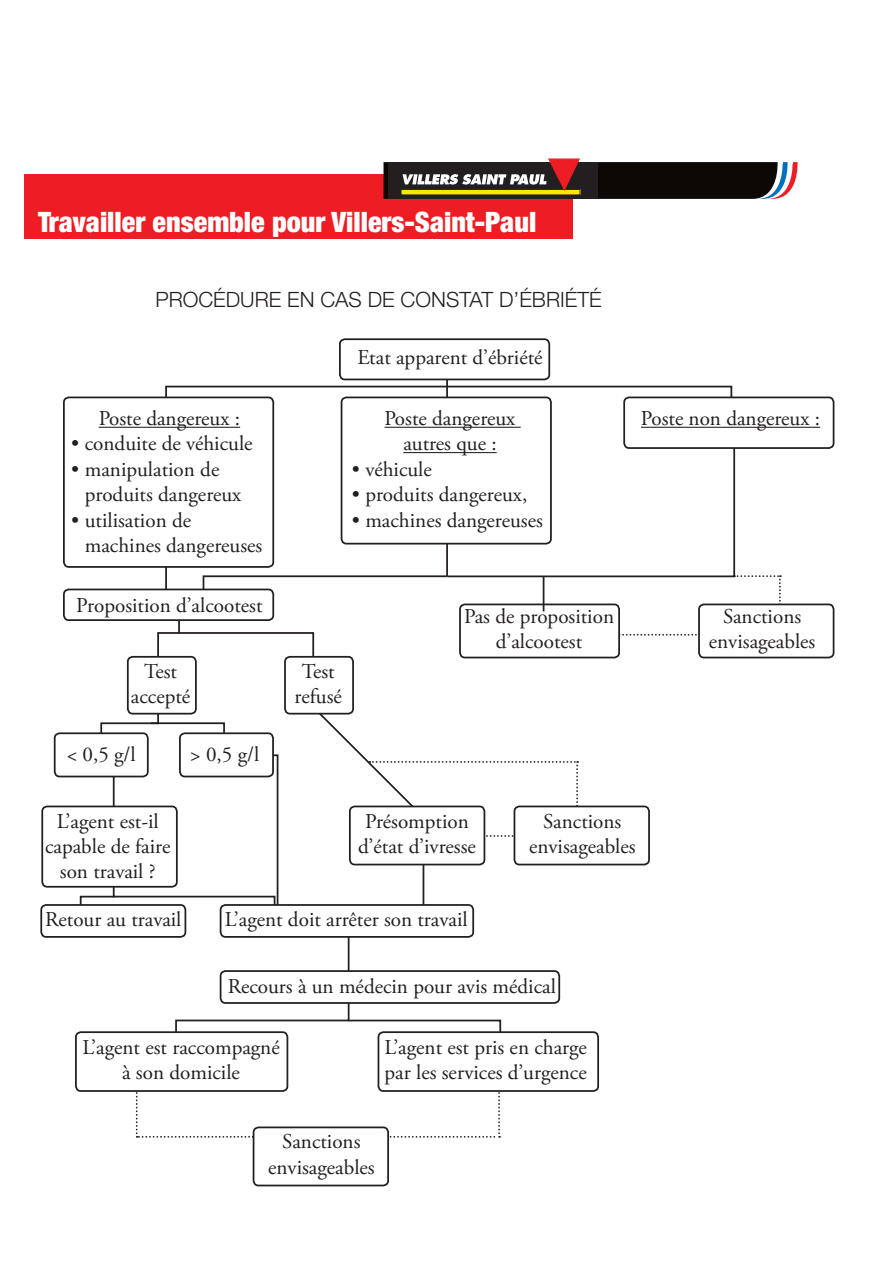
<style>
.page{position:relative;width:893px;height:1263px;background:#fff}
.page>*{position:absolute;margin:0;border:0;box-sizing:border-box;transform-origin:0 0}
.t1{font:900 condensed 28.2px "Helvetica Neue";color:#fff}
.t2{font:21.15px/25.3px "Adobe Garamond Pro";color:#231f20;text-align:center}
.t3{font:300 21.15px "Helvetica Neue";color:#231f20}
</style>
<div class="page">
<div style="left:24px;top:174px;width:549px;height:37px;background:#ee1d23"></div>
<div style="left:24px;top:202px;width:549px;height:37px;background:#ee1d23"></div>
<svg style="left:383px;top:158px;width:415px;height:41px;background:#54483e"></svg>
<hr style="left:423px;top:857px;width:1px;height:57px;background:#231f20">
<svg style="left:485px;top:835px;width:29px;height:2px"></svg>
<svg style="left:620px;top:634px;width:77px;height:2px"></svg>
<svg style="left:276px;top:814px;width:3px;height:90px"></svg>
<svg style="left:136px;top:1080px;width:364px;height:58px"></svg>
<svg style="left:175px;top:925px;width:327px;height:137px"></svg>
<svg style="left:79px;top:895px;width:20px;height:9px"></svg>
<svg style="left:99px;top:632px;width:177px;height:301px"></svg>
<svg style="left:420px;top:761px;width:158px;height:58px"></svg>
<svg style="left:177px;top:607px;width:243px;height:207px"></svg>
<svg style="left:274px;top:449px;width:507px;height:158px"></svg>
<svg style="left:164px;top:385px;width:569px;height:221px"></svg>
<hr style="left:446px;top:370px;width:2px;height:206px;background:#231f20">
<div style="left:55px;top:733px;width:93px;height:43px;background:#fff;border-radius:5px"></div>
<div style="left:54px;top:732px;width:95px;height:45px;border:2px solid #231f20;border-radius:5px"></div>
<div style="left:180px;top:733px;width:93px;height:43px;background:#fff;border-radius:5px"></div>
<div style="left:179px;top:732px;width:95px;height:45px;border:2px solid #231f20;border-radius:5px"></div>
<div style="left:64px;top:397px;width:209px;height:170px;background:#fff;border-radius:5px"></div>
<div style="left:63px;top:396px;width:211px;height:172px;border:2px solid #231f20;border-radius:5px"></div>
<div style="left:342px;top:397px;width:209px;height:147px;background:#fff;border-radius:5px"></div>
<div style="left:341px;top:396px;width:211px;height:148px;border:2px solid #231f20;border-radius:5px"></div>
<div style="left:624px;top:397px;width:210px;height:51px;background:#fff;border-radius:5px"></div>
<div style="left:623px;top:396px;width:211px;height:53px;border:2px solid #231f20;border-radius:5px"></div>
<div style="left:340px;top:339px;width:209px;height:40px;background:#fff;border-radius:5px"></div>
<div style="left:339px;top:338px;width:211px;height:42px;border:2px solid #231f20;border-radius:5px"></div>
<div style="left:699px;top:604px;width:135px;height:53px;background:#fff;border-radius:5px"></div>
<div style="left:698px;top:603px;width:136px;height:55px;border:2px solid #231f20;border-radius:5px"></div>
<div style="left:64px;top:589px;width:209px;height:31px;background:#fff;border-radius:5px"></div>
<div style="left:63px;top:589px;width:211px;height:32px;border:2px solid #231f20;border-radius:5px"></div>
<div style="left:460px;top:604px;width:159px;height:53px;background:#fff;border-radius:5px"></div>
<div style="left:459px;top:603px;width:161px;height:55px;border:2px solid #231f20;border-radius:5px"></div>
<div style="left:285px;top:657px;width:68px;height:57px;background:#fff;border-radius:5px"></div>
<div style="left:284px;top:656px;width:70px;height:58px;border:2px solid #231f20;border-radius:5px"></div>
<div style="left:128px;top:657px;width:68px;height:57px;background:#fff;border-radius:5px"></div>
<div style="left:127px;top:656px;width:70px;height:58px;border:2px solid #231f20;border-radius:5px"></div>
<div style="left:514px;top:806px;width:135px;height:58px;background:#fff;border-radius:5px"></div>
<div style="left:514px;top:805px;width:136px;height:60px;border:2px solid #231f20;border-radius:5px"></div>
<div style="left:350px;top:806px;width:134px;height:58px;background:#fff;border-radius:5px"></div>
<div style="left:349px;top:805px;width:136px;height:60px;border:2px solid #231f20;border-radius:5px"></div>
<div style="left:42px;top:806px;width:135px;height:81px;background:#fff;border-radius:5px"></div>
<div style="left:41px;top:805px;width:137px;height:83px;border:2px solid #231f20;border-radius:5px"></div>
<div style="left:41px;top:905px;width:144px;height:32px;background:#fff;border-radius:5px"></div>
<div style="left:40px;top:904px;width:146px;height:34px;border:2px solid #231f20;border-radius:5px"></div>
<div style="left:221px;top:905px;width:252px;height:32px;background:#fff;border-radius:5px"></div>
<div style="left:220px;top:904px;width:254px;height:34px;border:2px solid #231f20;border-radius:5px"></div>
<div style="left:221px;top:971px;width:338px;height:32px;background:#fff;border-radius:5px"></div>
<div style="left:220px;top:970px;width:340px;height:34px;border:2px solid #231f20;border-radius:5px"></div>
<div style="left:76px;top:1032px;width:211px;height:59px;background:#fff;border-radius:5px"></div>
<div style="left:75px;top:1031px;width:213px;height:61px;border:2px solid #231f20;border-radius:5px"></div>
<div style="left:378px;top:1032px;width:220px;height:59px;background:#fff;border-radius:5px"></div>
<div style="left:378px;top:1031px;width:221px;height:61px;border:2px solid #231f20;border-radius:5px"></div>
<hr style="left:99px;top:427px;width:141px;height:1px;background:#231f20">
<hr style="left:385px;top:427px;width:136px;height:1px;background:#231f20">
<hr style="left:403px;top:452px;width:94px;height:1px;background:#231f20">
<hr style="left:641px;top:427px;width:179px;height:1px;background:#231f20">
<div style="left:254px;top:1127px;width:134px;height:58px;background:#fff;border-radius:5px"></div>
<div style="left:253px;top:1126px;width:136px;height:60px;border:2px solid #231f20;border-radius:5px"></div>
<hr style="left:543px;top:576px;width:1px;height:35px;background:#231f20">
<h1 class="t1" style="left:38px;top:205px;width:500px">Travailler ensemble pour Villers-Saint-Paul</h1>
<p class="t3" style="left:155px;top:287px;width:448px">PROCÉDURE EN CAS DE CONSTAT D’ÉBRIÉTÉ</p>
<p class="t2" style="left:357px;top:345px;width:187px">Etat apparent d’ébriété</p>
<p class="t2" style="left:99px;top:406px;width:143px">Poste dangereux :</p>
<p class="t2" style="left:71px;top:432px;width:183px">• conduite de véhicule</p>
<p class="t2" style="left:85px;top:457px;width:158px;text-align:left;text-indent:-13px">• manipulation de produits dangereux</p>
<p class="t2" style="left:85px;top:508px;width:179px;text-align:left;text-indent:-13px">• utilisation de machines dangereuses</p>
<p class="t2" style="left:385px;top:406px;width:132px">Poste dangereux autres que :</p>
<p class="t2" style="left:352px;top:457px;width:81px">• véhicule</p>
<p class="t2" style="left:352px;top:482px;width:177px">• produits dangereux,</p>
<p class="t2" style="left:352px;top:508px;width:193px">• machines dangereuses</p>
<p class="t2" style="left:76px;top:593px;width:188px">Proposition d’alcootest</p>
<p class="t2" style="left:131px;top:659px;width:61px">Test accepté</p>
<p class="t2" style="left:295px;top:659px;width:49px">Test refusé</p>
<p class="t2" style="left:67px;top:742px;width:71px">&lt; 0,5 g/l</p>
<p class="t2" style="left:190px;top:742px;width:71px">&gt; 0,5 g/l</p>
<p class="t2" style="left:464px;top:604px;width:152px">Pas de proposition d’alcootest</p>
<p class="t2" style="left:641px;top:406px;width:181px">Poste non dangereux :</p>
<p class="t2" style="left:709px;top:604px;width:108px">Sanctions envisageables</p>
<p class="t2" style="left:45px;top:809px;width:127px">L’agent est-il capable de faire son travail ?</p>
<p class="t2" style="left:358px;top:809px;width:119px">Présomption d’état d’ivresse</p>
<p class="t2" style="left:529px;top:809px;width:108px">Sanctions envisageables</p>
<p class="t2" style="left:45px;top:907px;width:138px">Retour au travail</p>
<p class="t2" style="left:225px;top:907px;width:244px">L’agent doit arrêter son travail</p>
<p class="t2" style="left:228px;top:974px;width:330px">Recours à un médecin pour avis médical</p>
<p class="t2" style="left:82px;top:1035px;width:199px">L’agent est raccompagné à son domicile</p>
<p class="t2" style="left:384px;top:1035px;width:204px;text-align:left">L’agent est pris en charge par les services d’urgence</p>
<p class="t2" style="left:268px;top:1130px;width:108px">Sanctions envisageables</p>
</div>
